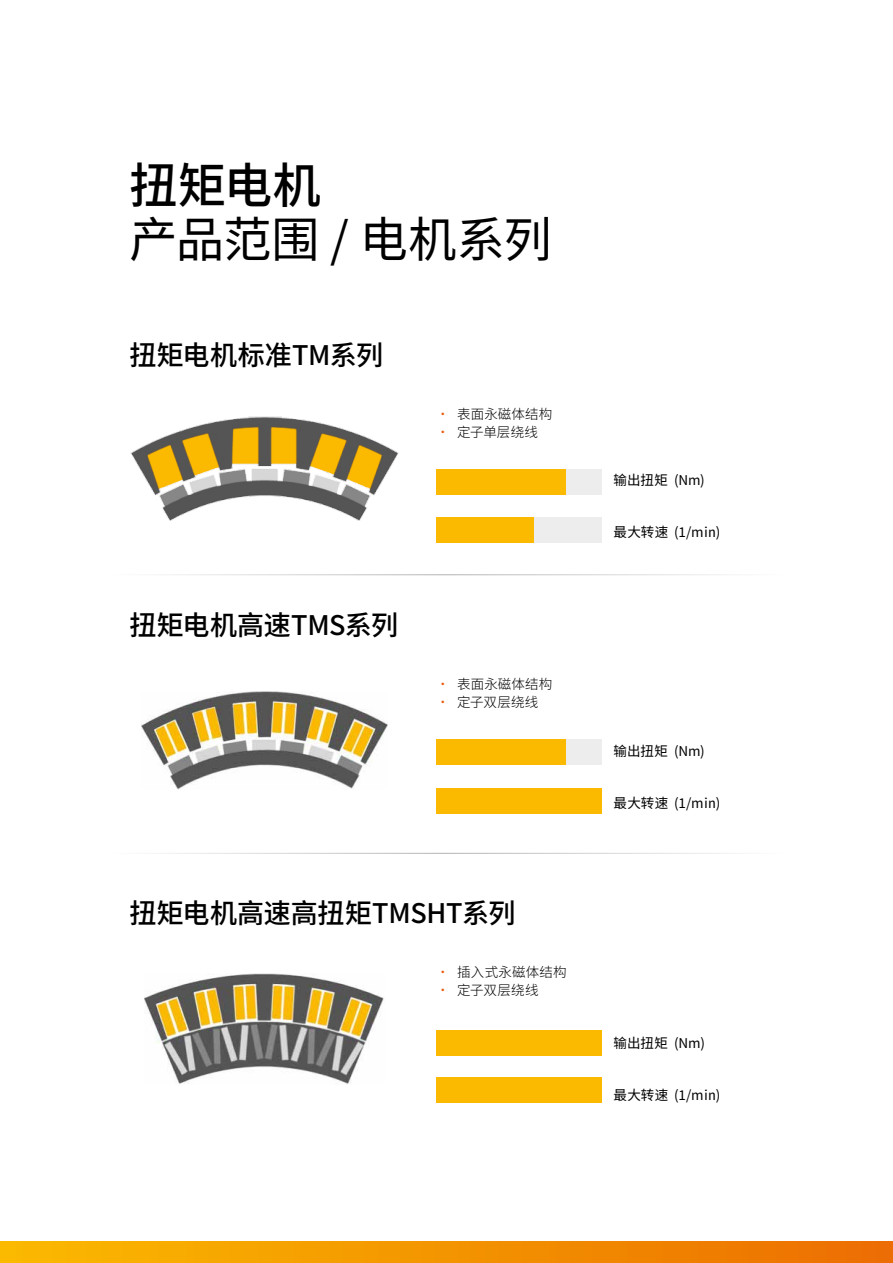
<style>
.page{position:relative;width:893px;height:1263px;background:#fff}
.page>*{position:absolute;margin:0;border:0;box-sizing:border-box;transform-origin:0 0}
.t1{font:100 48px/54px "Noto Sans CJ Ksc";letter-spacing:-.005em;color:#000}
.t2{font:100 27px "Noto Sans CJ Ksc";letter-spacing:-.01em;color:#000}
.t3{font:100 13.5px "Noto Sans CJ Ksc";letter-spacing:.005em;color:#000}
.s1{color:#ea5a0c}
</style>
<div class="page">
<img style="left:130px;top:416px;width:269px;height:105px">
<hr style="left:108px;top:574px;width:677px;height:1px;background:#b3b2b2">
<img style="left:141px;top:692px;width:247px;height:97px">
<hr style="left:108px;top:853px;width:677px;height:1px;background:#b3b2b2">
<img style="left:145px;top:974px;width:239px;height:110px">
<div style="left:436px;top:469px;width:166px;height:26px;background:#ededed"></div>
<div style="left:436px;top:469px;width:129px;height:26px;background:#fbba00"></div>
<div style="left:436px;top:517px;width:166px;height:26px;background:#ededed"></div>
<div style="left:436px;top:517px;width:98px;height:26px;background:#fbba00"></div>
<div style="left:436px;top:739px;width:166px;height:26px;background:#ededed"></div>
<div style="left:436px;top:739px;width:129px;height:26px;background:#fbba00"></div>
<div style="left:436px;top:788px;width:166px;height:25px;background:#fbba00"></div>
<div style="left:436px;top:1030px;width:166px;height:25px;background:#fbba00"></div>
<div style="left:436px;top:1078px;width:166px;height:25px;background:#fbba00"></div>
<div style="left:0;top:1242px;width:893px;height:21px;background:linear-gradient(to right,#fbba00,#ec6e02)"></div>
<h1 class="t1" style="left:129px;top:159px;width:424px">扭矩电机<br>产品范围 / 电机系列</h1>
<h2 class="t2" style="left:129px;top:340px;width:255px">扭矩电机标准TM系列</h2>
<p class="t3" style="left:436px;top:406px;width:118px"><span class="s1">•</span> 表面永磁体结构</p>
<p class="t3" style="left:436px;top:424px;width:103px"><span class="s1">•</span> 定子单层绕线</p>
<h2 class="t2" style="left:129px;top:610px;width:270px">扭矩电机高速TMS系列</h2>
<p class="t3" style="left:436px;top:676px;width:118px"><span class="s1">•</span> 表面永磁体结构</p>
<p class="t3" style="left:436px;top:694px;width:104px"><span class="s1">•</span> 定子双层绕线</p>
<h2 class="t2" style="left:129px;top:898px;width:388px">扭矩电机高速高扭矩TMSHT系列</h2>
<p class="t3" style="left:436px;top:964px;width:132px"><span class="s1">•</span> 插入式永磁体结构</p>
<p class="t3" style="left:436px;top:982px;width:104px"><span class="s1">•</span> 定子双层绕线</p>
<p class="t3" style="left:614px;top:473px;width:93px">输出扭矩 (Nm)</p>
<p class="t3" style="left:614px;top:525px;width:108px">最大转速 (1/min)</p>
<p class="t3" style="left:614px;top:744px;width:93px">输出扭矩 (Nm)</p>
<p class="t3" style="left:614px;top:796px;width:108px">最大转速 (1/min)</p>
<p class="t3" style="left:614px;top:1035px;width:93px">输出扭矩 (Nm)</p>
<p class="t3" style="left:614px;top:1087px;width:108px">最大转速 (1/min)</p>
</div>
